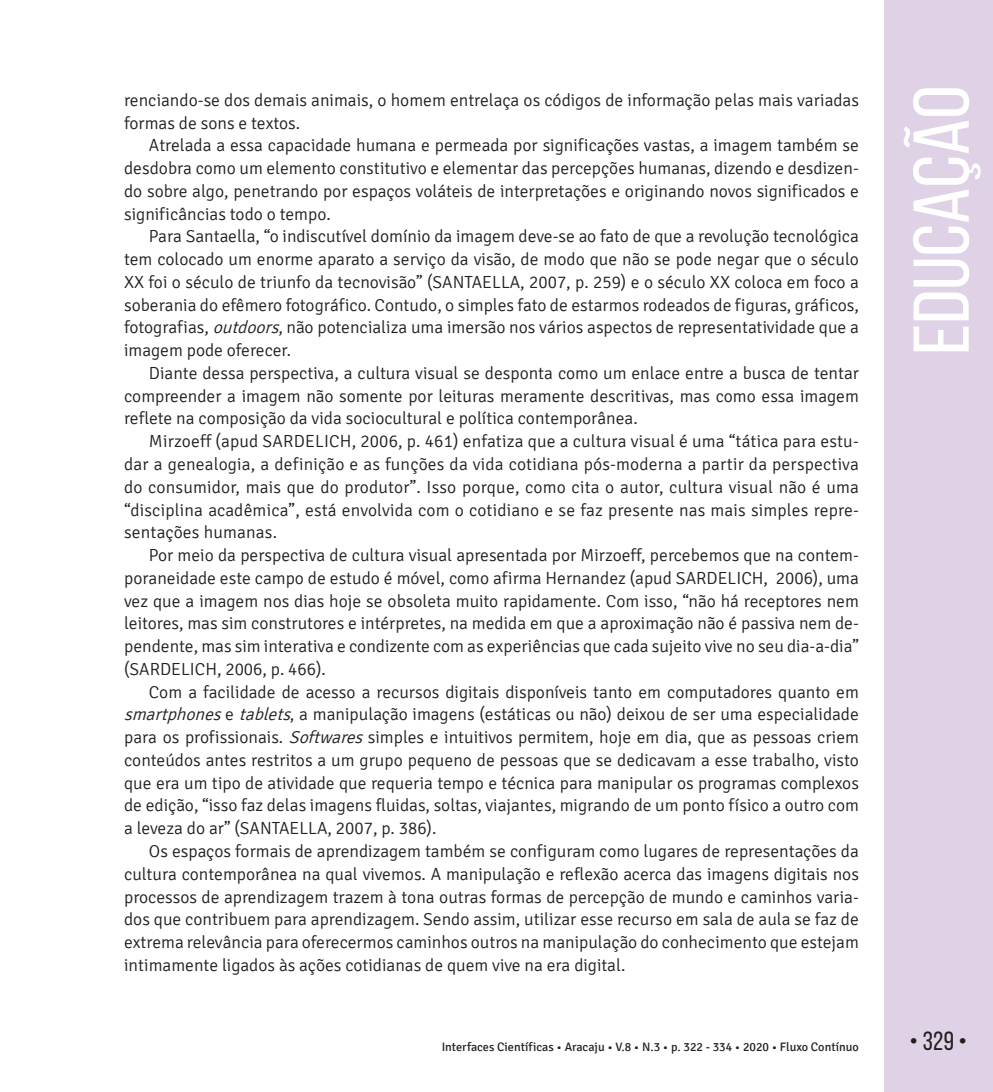
<style>
.page{position:relative;width:993px;height:1092px;background:#fff}
.page>*{position:absolute;margin:0;border:0;box-sizing:border-box;transform-origin:0 0}
.t1{font:78.75px "Bebas Neue";color:#fff;scale:1.09 1}
.t2{font:26.25px "Bebas Neue";color:#231f20}
.TEXTO{font:300 17.5px/22.8px "Signika";color:#231f20;text-align:justify}
.t3{font:12.25px "Signika";color:#231f20}
.s1{font-style:italic}
</style>
<div class="page">
<div style="left:883px;top:0;width:109px;height:1091px;background:#e0d2e6"></div>
<p class="TEXTO" style="left:124px;top:89px;width:736px">renciando-se dos demais animais, o homem entrelaça os códigos de informação pelas mais variadas formas de sons e textos.</p>
<p class="TEXTO" style="left:124px;top:134px;width:736px;text-indent:25px">Atrelada a essa capacidade humana e permeada por significações vastas, a imagem também se desdobra como um elemento constitutivo e elementar das percepções humanas, dizendo e desdizen&shy;do sobre algo, penetrando por espaços voláteis de interpretações e originando novos significados e significâncias todo o tempo.</p>
<p class="TEXTO" style="left:124px;top:225px;width:736px;text-indent:25px">Para Santaella, “o indiscutível domínio da imagem deve-se ao fato de que a revolução tecnológica tem colocado um enorme aparato a serviço da visão, de modo que não se pode negar que o século XX foi o século de triunfo da tecnovisão” (SANTAELLA, 2007, p. 259) e o século XX coloca em foco a soberania do efêmero fotográfico. Contudo, o simples fato de estarmos rodeados de figuras, gráficos, fotografias, <span class="s1">outdoors</span>, não potencializa uma imersão nos vários aspectos de representatividade que a imagem pode oferecer.</p>
<p class="TEXTO" style="left:124px;top:362px;width:736px;text-indent:25px">Diante dessa perspectiva, a cultura visual se desponta como um enlace entre a busca de tentar compreender a imagem não somente por leituras meramente descritivas, mas como essa imagem reflete na composição da vida sociocultural e política contemporânea.</p>
<p class="TEXTO" style="left:124px;top:430px;width:736px;text-indent:25px">Mirzoeff (apud SARDELICH, 2006, p. 461) enfatiza que a cultura visual é uma “tática para estu&shy;dar a genealogia, a definição e as funções da vida cotidiana pós-moderna a partir da perspectiva do consumidor, mais que do produtor”. Isso porque, como cita o autor, cultura visual não é uma “disciplina acadêmica”, está envolvida com o cotidiano e se faz presente nas mais simples repre&shy;sentações humanas.</p>
<p class="TEXTO" style="left:124px;top:544px;width:736px;text-indent:25px">Por meio da perspectiva de cultura visual apresentada por Mirzoeff, percebemos que na contem&shy;poraneidade este campo de estudo é móvel, como afirma Hernandez (apud SARDELICH, 2006), uma vez que a imagem nos dias hoje se obsoleta muito rapidamente. Com isso, “não há receptores nem leitores, mas sim construtores e intérpretes, na medida em que a aproximação não é passiva nem de&shy;pendente, mas sim interativa e condizente com as experiências que cada sujeito vive no seu dia-a-dia” (SARDELICH, 2006, p. 466).</p>
<p class="TEXTO" style="left:124px;top:680px;width:736px;text-indent:25px">Com a facilidade de acesso a recursos digitais disponíveis tanto em computadores quanto em <span class="s1">smartphones</span>e <span class="s1">tablets</span>, a manipulação imagens (estáticas ou não) deixou de ser uma especialidade para os profissionais. <span class="s1">Softwares</span>simples e intuitivos permitem, hoje em dia, que as pessoas criem conteúdos antes restritos a um grupo pequeno de pessoas que se dedicavam a esse trabalho, visto que era um tipo de atividade que requeria tempo e técnica para manipular os programas complexos de edição, “isso faz delas imagens fluidas, soltas, viajantes, migrando de um ponto físico a outro com a leveza do ar” (SANTAELLA, 2007, p. 386).</p>
<p class="TEXTO" style="left:124px;top:840px;width:736px;text-indent:25px">Os espaços formais de aprendizagem também se configuram como lugares de representações da cultura contemporânea na qual vivemos. A manipulação e reflexão acerca das imagens digitais nos processos de aprendizagem trazem à tona outras formas de percepção de mundo e caminhos varia&shy;dos que contribuem para aprendizagem. Sendo assim, utilizar esse recurso em sala de aula se faz de extrema relevância para oferecermos caminhos outros na manipulação do conhecimento que estejam intimamente ligados às ações cotidianas de quem vive na era digital.</p>
<h1 class="t1" style="left:898px;top:355px;width:248px;rotate:-90deg">EDUCAÇÃO</h1>
<p class="t3" style="left:441px;top:1040px;width:418px">Interfaces Científicas • Aracaju • V.8 • N.3 • p. 322 - 334 • 2020 • Fluxo Contínuo</p>
<h2 class="t2" style="left:909px;top:1026px;width:59px">• 329 •</h2>
</div>
